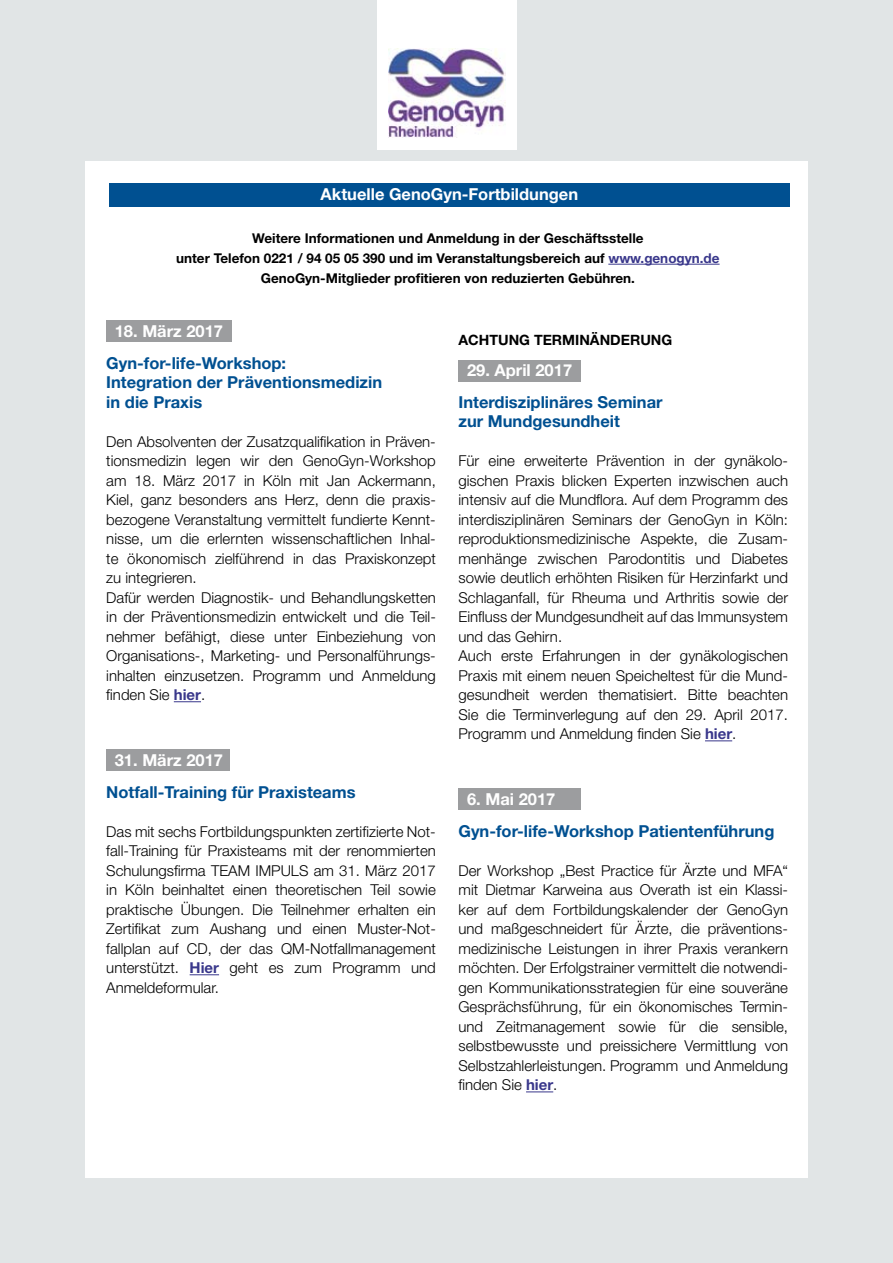
<style>
.page{position:relative;width:893px;height:1263px;background:#e1e5e6}
.page>*{position:absolute;margin:0;border:0;box-sizing:border-box;transform-origin:0 0}
.t1{font:700 16.5px/19.5px "Helvetica Neue";color:#005091}
.t2{font:700 16.5px "Helvetica Neue";color:#fff}
.t3{font:300 15px/19.5px "Helvetica Neue";color:#000}
.t4{font:700 14.25px "Helvetica Neue";color:#000}
.t5{font:700 13.5px/20.2px "Helvetica Neue";color:#000;text-align:center}
.s1{color:#39378b}
.s2{font-weight:700;color:#39378b}
</style>
<div class="page">
<div style="left:377px;top:0;width:140px;height:149px;background:#fff"></div>
<img style="left:388px;top:48px;width:117px;height:90px">
<div style="left:85px;top:162px;width:723px;height:1016px;background:#fff"></div>
<div style="left:109px;top:183px;width:681px;height:23px;background:#005091"></div>
<hr style="left:608px;top:264px;width:112px;height:1px;background:#39378b">
<div style="left:459px;top:360px;width:122px;height:21px;background:#9c9d9f"></div>
<div style="left:106px;top:749px;width:123px;height:21px;background:#9c9d9f"></div>
<div style="left:106px;top:320px;width:126px;height:21px;background:#9c9d9f"></div>
<svg style="left:174px;top:701px;width:27px;height:1px"></svg>
<svg style="left:190px;top:974px;width:29px;height:1px"></svg>
<div style="left:459px;top:788px;width:122px;height:21px;background:#9c9d9f"></div>
<svg style="left:705px;top:740px;width:27px;height:1px"></svg>
<svg style="left:526px;top:1091px;width:27px;height:1px"></svg>
<p class="t2" style="left:321px;top:184px;width:259px">Aktuelle GenoGyn-Fortbildungen</p>
<p class="t5" style="left:176px;top:227px;width:545px">Weitere Informationen und Anmeldung in der Geschäftsstelle<br>unter Telefon 0221 / 94 05 05 390 und im Veranstaltungsbereich auf <span class="s1">www.genogyn.de<br></span>GenoGyn-Mitglieder profitieren von reduzierten Gebühren.</p>
<p class="t2" style="left:115px;top:321px;width:110px">18. März 2017</p>
<p class="t1" style="left:106px;top:353px;width:277px">Gyn-for-life-Workshop:<br>Integration der Präventionsmedizin in die Praxis</p>
<p class="t3" style="left:106px;top:431px;width:331px">Den Absolventen der Zusatzqualifikation in Präven&shy;tionsmedizin legen wir den GenoGyn-Workshop am 18. März 2017 in Köln mit Jan Ackermann, Kiel, ganz besonders ans Herz, denn die praxis&shy;bezogene Veranstaltung vermittelt fundierte Kennt&shy;nisse, um die erlernten wissenschaftlichen Inhal&shy;te ökonomisch zielführend in das Praxiskonzept zu integrieren.<br>Dafür werden Diagnostik- und Behandlungsketten in der Präventionsmedizin entwickelt und die Teil&shy;nehmer befähigt, diese unter Einbeziehung von Organisations-, Marketing- und Personalführungs&shy;inhalten einzusetzen. Programm und Anmeldung finden Sie <span class="s2">hier</span>.</p>
<p class="t4" style="left:459px;top:331px;width:215px">ACHTUNG TERMINÄNDERUNG</p>
<p class="t2" style="left:467px;top:360px;width:107px">29. April 2017</p>
<p class="t1" style="left:459px;top:392px;width:206px">Interdisziplinäres Seminar zur Mundgesundheit</p>
<p class="t3" style="left:459px;top:451px;width:331px">Für eine erweiterte Prävention in der gynäkolo&shy;gischen Praxis blicken Experten inzwischen auch intensiv auf die Mundflora. Auf dem Programm des interdisziplinären Seminars der GenoGyn in Köln: reproduktionsmedizinische Aspekte, die Zusam&shy;menhänge zwischen Parodontitis und Diabetes sowie deutlich erhöhten Risiken für Herzinfarkt und Schlaganfall, für Rheuma und Arthritis sowie der Einfluss der Mundgesundheit auf das Immunsystem und das Gehirn.<br>Auch erste Erfahrungen in der gynäkologischen Praxis mit einem neuen Speicheltest für die Mund&shy;gesundheit werden thematisiert. Bitte beachten Sie die Terminverlegung auf den 29. April 2017.<br>Programm und Anmeldung finden Sie <span class="s2">hier</span>.</p>
<p class="t2" style="left:115px;top:750px;width:110px">31. März 2017</p>
<p class="t1" style="left:106px;top:782px;width:251px">Notfall-Training für Praxisteams</p>
<p class="t3" style="left:106px;top:821px;width:331px;text-align:justify">Das mit sechs Fortbildungspunkten zertifizierte Not&shy;fall-Training für Praxisteams mit der renommierten Schulungsfirma TEAM IMPULS am 31. März 2017 in Köln beinhaltet einen theoretischen Teil sowie praktische Übungen. Die Teilnehmer erhalten ein Zertifikat zum Aushang und einen Muster-Not&shy;fallplan auf CD, der das QM-Notfallmanagement unterstützt. <span class="s2">Hier</span> geht es zum Programm und Anmeldeformular.</p>
<p class="t2" style="left:467px;top:789px;width:90px">6. Mai 2017</p>
<p class="t1" style="left:459px;top:821px;width:317px">Gyn-for-life-Workshop Patientenführung</p>
<p class="t3" style="left:459px;top:860px;width:331px;text-align:justify">Der Workshop „Best Practice für Ärzte und MFA“ mit Dietmar Karweina aus Overath ist ein Klassi&shy;ker auf dem Fortbildungskalender der GenoGyn und maßgeschneidert für Ärzte, die präventions&shy;medizinische Leistungen in ihrer Praxis verankern möchten. Der Erfolgstrainer vermittelt die notwendi&shy;gen Kommunikationsstrategien für eine souveräne Gesprächsführung, für ein ökonomisches Termin&shy;und Zeitmanagement sowie für die sensible, selbstbewusste und preissichere Vermittlung von Selbstzahlerleistungen. Programm und Anmeldung finden Sie <span class="s2">hier</span>.</p>
</div>
